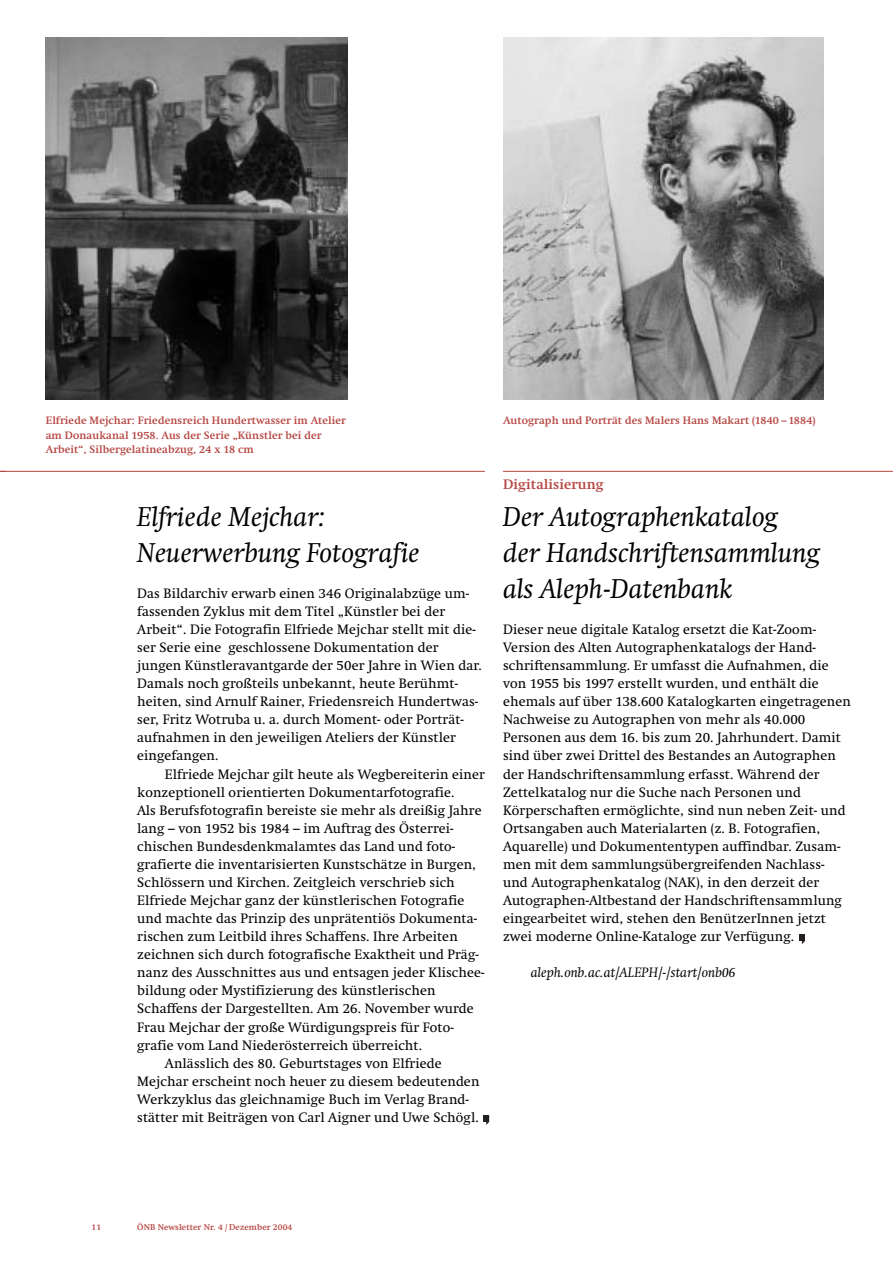
<style>
.page{position:relative;width:893px;height:1263px;background:#fff}
.page>*{position:absolute;margin:0;border:0;box-sizing:border-box;transform-origin:0 0}
.t1{font:italic 27px/36.2px "Swift";letter-spacing:.01em;color:#000}
.t2{font:13.5px/18px "Swift";letter-spacing:.01em;color:#000}
.t3{font:italic 13.5px "Swift";letter-spacing:.01em;color:#000}
.t4{font:700 13.5px "Swift";letter-spacing:.01em;color:#b64743}
.t5{font:700 10.5px/14.4px "Swift";letter-spacing:.01em;color:#b64743}
.t6{font:700 8.25px "Swift";letter-spacing:.01em;color:#b64743}
</style>
<div class="page">
<hr style="left:0;top:471px;width:485px;height:1px;background:#b64743">
<hr style="left:503px;top:471px;width:389px;height:1px;background:#b64743">
<div style="left:483px;top:1115px;width:6px;height:7px;background:#231f1f"></div>
<svg style="left:799px;top:935px;width:5px;height:9px"></svg>
<img style="left:503px;top:38px;width:320px;height:361px">
<img style="left:46px;top:38px;width:302px;height:361px">
<p class="t5" style="left:46px;top:415px;width:302px">Elfriede Mejchar: Friedensreich Hundertwasser im Atelier</p>
<p class="t5" style="left:503px;top:415px;width:314px">Autograph und Porträt des Malers Hans Makart (1840 – 1884)</p>
<p class="t5" style="left:46px;top:429px;width:277px">am Donaukanal 1958. Aus der Serie „Künstler bei der<br>Arbeit“, Silbergelatineabzug, 24 x 18 cm</p>
<h1 class="t1" style="left:137px;top:501px;width:284px">Elfriede Mejchar:<br>Neuerwerbung Fotografie</h1>
<p class="t2" style="left:137px;top:586px;width:346px">Das Bildarchiv erwarb einen 346 Originalabzüge um&shy;fassenden Zyklus mit dem Titel „Künstler bei der Arbeit“. Die Fotografin Elfriede Mejchar stellt mit die&shy;ser Serie eine geschlossene Dokumentation der jungen Künstleravantgarde der 50er Jahre in Wien dar.<br>Damals noch großteils unbekannt, heute Berühmt&shy;heiten, sind Arnulf Rainer, Friedensreich Hundertwas&shy;ser, Fritz Wotruba u. a. durch Moment- oder Porträt&shy;aufnahmen in den jeweiligen Ateliers der Künstler eingefangen.</p>
<p class="t2" style="left:165px;top:766px;width:321px">Elfriede Mejchar gilt heute als Wegbereiterin einer</p>
<p class="t2" style="left:137px;top:784px;width:319px">konzeptionell orientierten Dokumentarfotografie.</p>
<p class="t2" style="left:137px;top:802px;width:346px">Als Berufsfotografin bereiste sie mehr als dreißig Jahre</p>
<p class="t2" style="left:137px;top:821px;width:318px">lang – von 1952 bis 1984 – im Auftrag des Österrei-</p>
<p class="t2" style="left:137px;top:839px;width:319px">chischen Bundesdenkmalamtes das Land und foto-</p>
<p class="t2" style="left:137px;top:857px;width:340px">grafierte die inventarisierten Kunstschätze in Burgen,</p>
<p class="t2" style="left:137px;top:875px;width:319px">Schlössern und Kirchen. Zeitgleich verschrieb sich</p>
<p class="t2" style="left:137px;top:893px;width:329px">Elfriede Mejchar ganz der künstlerischen Fotografie</p>
<p class="t2" style="left:137px;top:911px;width:341px">und machte das Prinzip des unprätentiös Dokumenta-</p>
<p class="t2" style="left:137px;top:929px;width:322px">rischen zum Leitbild ihres Schaffens. Ihre Arbeiten</p>
<p class="t2" style="left:137px;top:947px;width:343px">zeichnen sich durch fotografische Exaktheit und Präg-</p>
<p class="t2" style="left:137px;top:965px;width:349px">nanz des Ausschnittes aus und entsagen jeder Klischee-</p>
<p class="t2" style="left:137px;top:983px;width:300px">bildung oder Mystifizierung des künstlerischen</p>
<p class="t2" style="left:137px;top:1001px;width:338px">Schaffens der Dargestellten. Am 26. November wurde</p>
<p class="t2" style="left:137px;top:1019px;width:318px">Frau Mejchar der große Würdigungspreis für Foto-</p>
<p class="t2" style="left:137px;top:1037px;width:286px">grafie vom Land Niederösterreich überreicht.</p>
<p class="t2" style="left:165px;top:1055px;width:278px">Anlässlich des 80. Geburtstages von Elfriede</p>
<p class="t2" style="left:137px;top:1074px;width:344px">Mejchar erscheint noch heuer zu diesem bedeutenden</p>
<p class="t2" style="left:137px;top:1092px;width:333px">Werkzyklus das gleichnamige Buch im Verlag Brand-</p>
<p class="t2" style="left:137px;top:1110px;width:343px">stätter mit Beiträgen von Carl Aigner und Uwe Schögl.</p>
<p class="t4" style="left:503px;top:480px;width:102px">Digitalisierung</p>
<h1 class="t1" style="left:503px;top:501px;width:318px">Der Autographenkatalog der Handschriftensammlung als Aleph-Datenbank</h1>
<p class="t2" style="left:503px;top:622px;width:349px">Dieser neue digitale Katalog ersetzt die Kat-Zoom-Version des Alten Autographenkatalogs der Hand&shy;schriftensammlung. Er umfasst die Aufnahmen, die von 1955 bis 1997 erstellt wurden, und enthält die ehemals auf über 138.600 Katalogkarten eingetragenen Nachweise zu Autographen von mehr als 40.000<br>Personen aus dem 16. bis zum 20. Jahrhundert. Damit sind über zwei Drittel des Bestandes an Autographen der Handschriftensammlung erfasst. Während der Zettelkatalog nur die Suche nach Personen und Körperschaften ermöglichte, sind nun neben Zeit- und Ortsangaben auch Materialarten (z. B. Fotografien, Aquarelle) und Dokumententypen auffindbar. Zusam&shy;men mit dem sammlungsübergreifenden Nachlass&shy;und Autographenkatalog (NAK), in den derzeit der Autographen-Altbestand der Handschriftensammlung eingearbeitet wird, stehen den BenützerInnen jetzt zwei moderne Online-Kataloge zur Verfügung.</p>
<p class="t3" style="left:530px;top:968px;width:206px">aleph.onb.ac.at/ALEPH/-/start/onb06</p>
<p class="t6" style="left:91px;top:1224px;width:11px">11</p>
<p class="t6" style="left:137px;top:1224px;width:157px">ÖNB Newsletter Nr. 4 / Dezember 2004</p>
</div>
